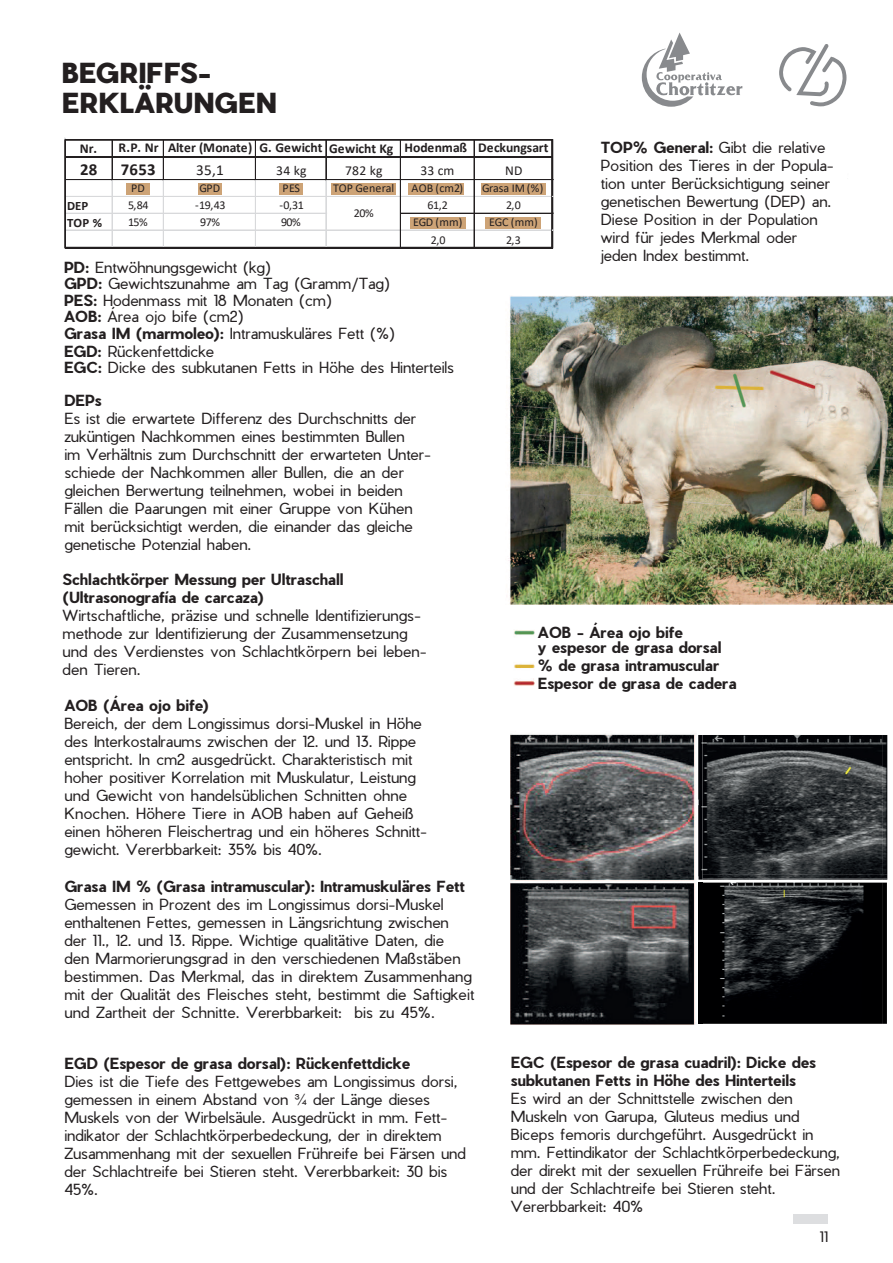
<style>
.page{position:relative;width:893px;height:1263px;background:#fff}
.page>*{position:absolute;margin:0;border:0;box-sizing:border-box;transform-origin:0 0}
.t1{font:900 27px/30px "Pier Sans";letter-spacing:-.01em;color:#231f20}
.t2{font:700 16.8px "Calibri";letter-spacing:.015em;color:#231f20}
.t3{font:15.15px "Calibri";color:#231f20}
.t4{font:300 15px/18px "Pier Sans";color:#231f20}
.t5{font:700 15px/18px "Pier Sans";color:#231f20}
.t6{font:700 15px "Helvetica LT Std";color:#231f20}
.t7{font:300 14.1px "Pier Sans";color:#231f20}
.t8{font:700 13.65px "Calibri";letter-spacing:-.005em;color:#231f20}
.t9{font:13.65px "Calibri";letter-spacing:.02em;color:#231f20}
.t10{font:700 12.75px "Calibri";letter-spacing:.005em;color:#231f20}
.t11{font:12px "Calibri";letter-spacing:-.02em;color:#231f20}
.s1{font-weight:700}
.s2{font-family:"Century Gothic";font-weight:400}
</style>
<div class="page">
<div style="left:793px;top:1214px;width:35px;height:10px;background:#dddee0"></div>
<div style="left:64px;top:139px;width:489px;height:109px;border:2px solid #231f20"></div>
<div style="left:126px;top:184px;width:23px;height:11px;background:#cda376"></div>
<div style="left:198px;top:184px;width:24px;height:11px;background:#cda376"></div>
<div style="left:279px;top:184px;width:24px;height:11px;background:#cda376"></div>
<div style="left:331px;top:184px;width:64px;height:11px;background:#cda376"></div>
<div style="left:409px;top:184px;width:55px;height:11px;background:#cda376"></div>
<div style="left:410px;top:217px;width:55px;height:12px;background:#cda376"></div>
<div style="left:486px;top:217px;width:55px;height:12px;background:#cda376"></div>
<div style="left:481px;top:184px;width:64px;height:11px;background:#cda376"></div>
<svg style="left:400px;top:140px;width:1px;height:16px"></svg>
<svg style="left:474px;top:140px;width:1px;height:16px"></svg>
<svg style="left:551px;top:140px;width:2px;height:16px"></svg>
<svg style="left:112px;top:140px;width:1px;height:39px"></svg>
<svg style="left:163px;top:140px;width:1px;height:39px"></svg>
<svg style="left:255px;top:140px;width:1px;height:39px"></svg>
<svg style="left:326px;top:140px;width:1px;height:39px"></svg>
<hr style="left:66px;top:196px;width:334px;height:1px;background:#d8d9db">
<hr style="left:401px;top:196px;width:73px;height:1px;background:#d8d9db">
<hr style="left:475px;top:196px;width:77px;height:1px;background:#d8d9db">
<hr style="left:66px;top:213px;width:261px;height:1px;background:#d8d9db">
<hr style="left:66px;top:230px;width:334px;height:1px;background:#d8d9db">
<hr style="left:401px;top:230px;width:73px;height:1px;background:#d8d9db">
<hr style="left:475px;top:230px;width:77px;height:1px;background:#d8d9db">
<hr style="left:112px;top:180px;width:1px;height:67px;background:#d8d9db">
<hr style="left:163px;top:180px;width:1px;height:67px;background:#d8d9db">
<hr style="left:255px;top:180px;width:1px;height:67px;background:#d8d9db">
<hr style="left:326px;top:180px;width:1px;height:67px;background:#d8d9db">
<hr style="left:400px;top:158px;width:1px;height:89px;background:#231f20">
<hr style="left:474px;top:158px;width:1px;height:89px;background:#231f20">
<hr style="left:551px;top:158px;width:1px;height:89px;background:#231f20">
<hr style="left:552px;top:158px;width:1px;height:89px;background:#231f20">
<hr style="left:65px;top:139px;width:1px;height:109px;background:#231f20">
<hr style="left:66px;top:139px;width:486px;height:1px;background:#231f20">
<hr style="left:66px;top:156px;width:486px;height:2px;background:#231f20">
<hr style="left:66px;top:179px;width:487px;height:1px;background:#231f20">
<hr style="left:66px;top:180px;width:486px;height:1px;background:#231f20">
<hr style="left:401px;top:213px;width:151px;height:1px;background:#231f20">
<hr style="left:66px;top:247px;width:486px;height:1px;background:#231f20">
<img style="left:510px;top:733px;width:186px;height:292px">
<img style="left:698px;top:882px;width:189px;height:142px">
<img style="left:849px;top:1000px;width:28px;height:10px">
<img style="left:698px;top:735px;width:189px;height:145px">
<img style="left:848px;top:856px;width:28px;height:11px">
<img style="left:702px;top:874px;width:185px;height:4px">
<img style="left:508px;top:295px;width:385px;height:391px">
<div style="left:536px;top:621px;width:275px;height:77px;background:#fff"></div>
<svg style="left:642px;top:33px;width:100px;height:74px"></svg>
<svg style="left:779px;top:44px;width:67px;height:62px"></svg>
<h1 class="t1" style="left:62px;top:58px;width:217px">BEGRIFFS-<br>ERKLÄRUNGEN</h1>
<p class="t8" style="left:80px;top:138px;width:470px">Nr. R.P. Nr Alter (Monate) G. Gewicht Gewicht Kg Hodenmaß Deckungsart</p>
<p class="t6" style="left:483px;top:143px;width:111px">TOP% General:</p>
<p class="t2" style="left:80px;top:157px;width:19px">28</p>
<p class="t2" style="left:121px;top:157px;width:36px">7653</p>
<p class="t3" style="left:196px;top:159px;width:29px">35,1</p>
<p class="t9" style="left:276px;top:161px;width:32px">34 kg</p>
<p class="t9" style="left:345px;top:161px;width:39px">782 kg</p>
<p class="t9" style="left:420px;top:161px;width:36px">33 cm</p>
<p class="t9" style="left:505px;top:161px;width:19px">ND</p>
<p class="t11" style="left:131px;top:180px;width:15px">PD</p>
<p class="t11" style="left:199px;top:180px;width:23px">GPD</p>
<p class="t11" style="left:283px;top:180px;width:19px">PES</p>
<p class="t11" style="left:333px;top:180px;width:63px">TOP General</p>
<p class="t11" style="left:412px;top:180px;width:53px">AOB (cm2)</p>
<p class="t11" style="left:482px;top:180px;width:63px">Grasa IM (%)</p>
<p class="t10" style="left:67px;top:197px;width:23px">DEP</p>
<p class="t11" style="left:128px;top:197px;width:22px">5,84</p>
<p class="t11" style="left:195px;top:197px;width:32px">-19,43</p>
<p class="t11" style="left:279px;top:197px;width:26px">-0,31</p>
<p class="t11" style="left:428px;top:197px;width:22px">61,2</p>
<p class="t11" style="left:506px;top:197px;width:16px">2,0</p>
<p class="t10" style="left:67px;top:213px;width:36px">TOP %</p>
<p class="t11" style="left:128px;top:214px;width:21px">15%</p>
<p class="t11" style="left:200px;top:214px;width:21px">97%</p>
<p class="t11" style="left:281px;top:214px;width:21px">90%</p>
<p class="t11" style="left:413px;top:214px;width:51px">EGD (mm)</p>
<p class="t11" style="left:489px;top:214px;width:50px">EGC (mm)</p>
<p class="t11" style="left:431px;top:231px;width:16px">2,0</p>
<p class="t11" style="left:506px;top:231px;width:16px">2,3</p>
<p class="t11" style="left:354px;top:205px;width:21px">20%</p>
<p class="t4" style="left:64px;top:259px;width:332px;line-height:16.5px"><span class="s1">PD:</span> Entwöhnungsgewicht (kg)<br><span class="s1">GPD:</span> Gewichtszunahme am Tag (Gramm/Tag)<br><span class="s1">PES:</span> Hodenmass mit 18 Monaten (cm)<br><span class="s1">AOB:</span> Área ojo bife (cm2)<br><span class="s1">Grasa IM (marmoleo):</span> Intramuskuläres Fett (%)</p>
<p class="t4" style="left:64px;top:343px;width:391px;line-height:16.5px"><span class="s1">EGD:</span> Rückenfettdicke<br><span class="s1">EGC:</span> Dicke des subkutanen Fetts in Höhe des Hinterteils</p>
<p class="t6" style="left:76px;top:391px;width:41px">DEPs</p>
<p class="t5" style="left:64px;top:392px;width:39px">DEPs</p>
<p class="t4" style="left:64px;top:410px;width:368px">Es ist die erwartete Differenz des Durchschnitts der zuküntigen Nachkommen eines bestimmten Bullen<br>im Verhältnis zum Durchschnitt der erwarteten Unter&shy;schiede der Nachkommen aller Bullen, die an der gleichen Berwertung teilnehmen, wobei in beiden Fällen die Paarungen mit einer Gruppe von Kühen mit berücksichtigt werden, die einander das gleiche genetische Potenzial haben.</p>
<p class="t4" style="left:601px;top:138px;width:234px"><span class="s1">TOP% General:</span> Gibt die relative<br>Position des Tieres in der Popula&shy;tion unter Berücksichtigung seiner genetischen Bewertung (DEP) an.<br>Diese Position in der Population wird für jedes Merkmal oder jeden Index bestimmt.</p>
<p class="t5" style="left:63px;top:570px;width:282px">Schlachtkörper Messung per Ultraschall (Ultrasonografía de carcaza)</p>
<p class="t4" style="left:63px;top:607px;width:366px">Wirtschaftliche, präzise und schnelle Identifizierungs&shy;methode zur Identifizierung der Zusammensetzung und des Verdienstes von Schlachtkörpern bei leben&shy;den Tieren.</p>
<p class="t5" style="left:64px;top:696px;width:146px">AOB (Área ojo bife)</p>
<p class="t4" style="left:64px;top:714px;width:364px">Bereich, der dem Longissimus dorsi-Muskel in Höhe des Interkostalraums zwischen der 12. und 13. Rippe entspricht. In cm2 ausgedrückt. Charakteristisch mit hoher positiver Korrelation mit Muskulatur, Leistung und Gewicht von handelsüblichen Schnitten ohne Knochen. Höhere Tiere in AOB haben auf Geheiß einen höheren Fleischertrag und ein höheres Schnitt&shy;gewicht. Vererbbarkeit: 35% bis 40%.</p>
<p class="t5" style="left:64px;top:878px;width:402px">Grasa IM % (Grasa intramuscular): Intramuskuläres Fett</p>
<p class="t4" style="left:64px;top:896px;width:411px">Gemessen in Prozent des im Longissimus dorsi-Muskel enthaltenen Fettes, gemessen in Längsrichtung zwischen der 11., 12. und 13. Rippe. Wichtige qualitätive Daten, die<br>den Marmorierungsgrad in den verschiedenen Maßstäben bestimmen. Das Merkmal, das in direktem Zusammenhang mit der Qualität des Fleisches steht, bestimmt die Saftigkeit und Zartheit der Schnitte. Vererbbarkeit: bis zu 45%.</p>
<p class="t6" style="left:77px;top:877px;width:399px">Grasa IM % (Grasa intramuscular): Intramuskuläres Fett</p>
<p class="t5" style="left:64px;top:1055px;width:347px">EGD (Espesor de grasa dorsal): Rückenfettdicke</p>
<p class="t4" style="left:64px;top:1073px;width:403px">Dies ist die Tiefe des Fettgewebes am Longissimus dorsi, gemessen in einem Abstand von <span class="s2">¾</span> der Länge dieses Muskels von der Wirbelsäule. Ausgedrückt in mm. Fett&shy;indikator der Schlachtkörperbedeckung, der in direktem Zusammenhang mit der sexuellen Frühreife bei Färsen und der Schlachtreife bei Stieren steht. Vererbbarkeit: 30 bis 45%.</p>
<p class="t5" style="left:538px;top:624px;width:185px;line-height:15px">AOB - Área ojo bife<br>y espesor de grasa dorsal</p>
<p class="t5" style="left:538px;top:656px;width:200px">% de grasa intramuscular<br>Espesor de grasa de cadera</p>
<p class="t5" style="left:511px;top:1053px;width:307px">EGC (Espesor de grasa cuadril): Dicke des subkutanen Fetts in Höhe des Hinterteils</p>
<p class="t4" style="left:511px;top:1089px;width:331px">Es wird an der Schnittstelle zwischen den Muskeln von Garupa, Gluteus medius und Biceps femoris durchgeführt. Ausgedrückt in mm. Fettindikator der Schlachtkörperbedeckung, der direkt mit der sexuellen Frühreife bei Färsen und der Schlachtreife bei Stieren steht.<br>Vererbbarkeit: 40%</p>
<p class="t7" style="left:820px;top:1228px;width:10px">11</p>
</div>
